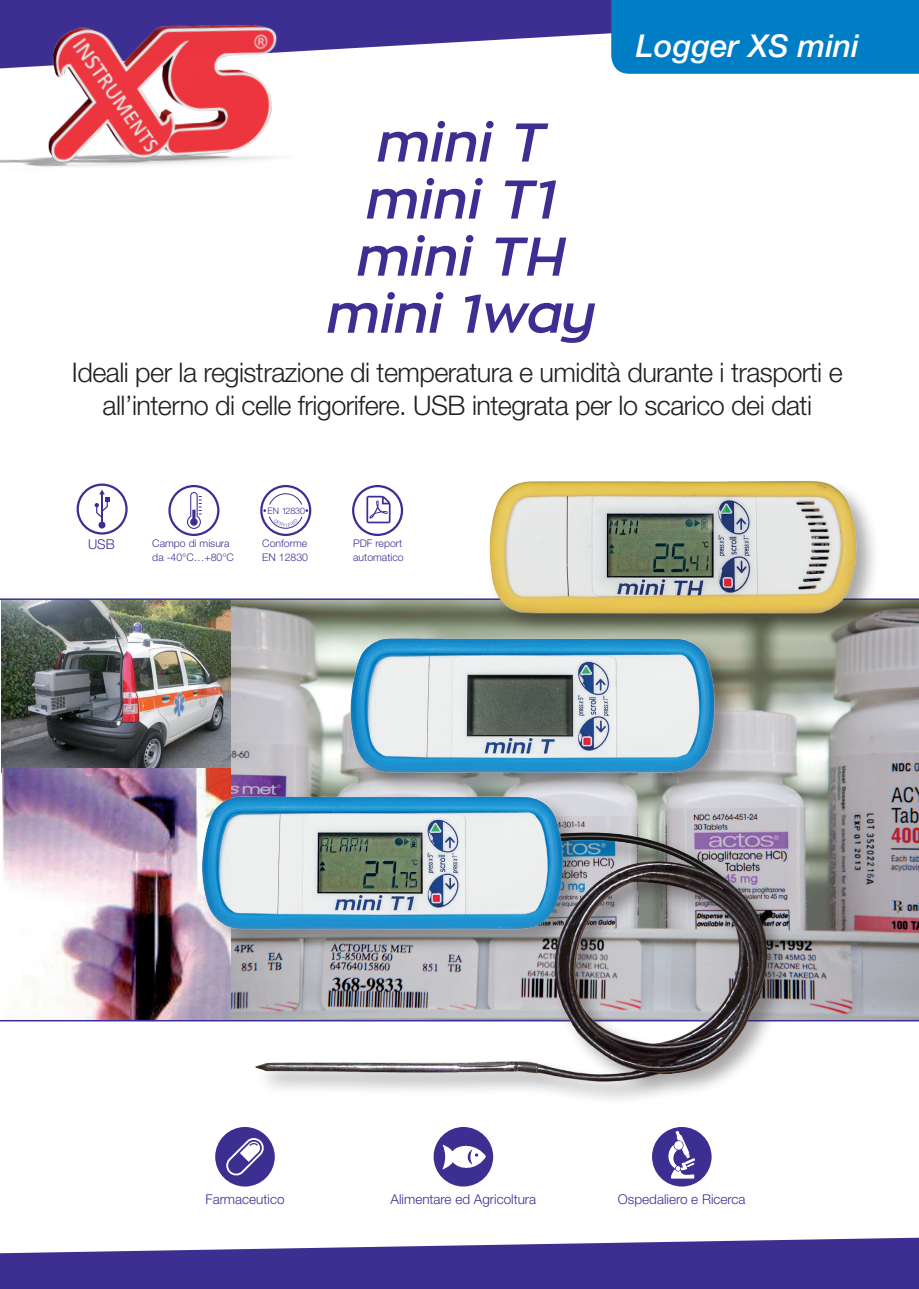
<style>
.page{position:relative;width:919px;height:1289px;background:#fff}
.page>*{position:absolute;margin:0;border:0;box-sizing:border-box;transform-origin:0 0}
.t1{font:italic 600 54px/57px "Zona Pro";color:#3d2f91;text-align:center}
.t2{font:italic 500 31.5px "Helvetica Neue LT Std";color:#fff}
.t3{font:300 27px/32.4px "Helvetica Neue LT Std";letter-spacing:-.02em;color:#231f20;text-align:center}
.t4{font:300 13.5px "Helvetica Neue LT Std";color:#3d2f91}
.t5{font:300 10.5px/13.5px "Helvetica Neue LT Std";color:#3d2f91}
.t6{font:300 9px "Helvetica Neue LT Std";color:#3d2f91}
</style>
<div class="page">
<img style="left:1px;top:600px;width:231px;height:172px">
<img style="left:2px;top:768px;width:230px;height:251px">
<img style="left:232px;top:600px;width:686px;height:419px">
<hr style="left:0;top:598px;width:918px;height:2px;background:#3d2f91">
<hr style="left:0;top:1019px;width:918px;height:2px;background:#3d2f91">
<div style="left:486px;top:478px;width:394px;height:159px;background:#231f20;opacity:.39"></div>
<img style="left:482px;top:478px;width:381px;height:143px">
<svg style="left:341px;top:0;width:270px;height:49px;fill:#3d2f91"></svg>
<img style="left:0;top:0;width:341px;height:167px">
<div style="left:611px;top:0;width:307px;height:74px;background:#007ec5"></div>
<svg style="left:0;top:1237px;width:918px;height:51px"></svg>
<div style="left:347px;top:635px;width:392px;height:162px;background:#231f20;opacity:.39"></div>
<img style="left:344px;top:630px;width:376px;height:147px">
<div style="left:198px;top:792px;width:593px;height:313px;background:#231f20;opacity:.39"></div>
<img style="left:191px;top:777px;width:587px;height:311px">
<hr style="left:101px;top:494px;width:2px;height:28px;background:#3d2f91">
<div style="left:98px;top:521px;width:7px;height:7px;background:#3d2f91;border-radius:50%"></div>
<svg style="left:95px;top:489px;width:15px;height:29px"></svg>
<div style="left:77px;top:483px;width:51px;height:51px;border:2px solid #3d2f91;border-radius:50%"></div>
<svg style="left:187px;top:492px;width:14px;height:37px"></svg>
<div style="left:168px;top:485px;width:51px;height:51px;border:2px solid #3d2f91;border-radius:50%"></div>
<svg style="left:366px;top:496px;width:24px;height:27px"></svg>
<div style="left:352px;top:485px;width:51px;height:51px;border:2px solid #3d2f91;border-radius:50%"></div>
<div style="left:260px;top:485px;width:51px;height:51px;border:2px solid #3d2f91;border-radius:50%"></div>
<div style="left:215px;top:1126px;width:60px;height:60px;background:#3d2f91;border-radius:50%"></div>
<svg style="left:224px;top:1135px;width:42px;height:40px"></svg>
<div style="left:433px;top:1126px;width:60px;height:60px;background:#3d2f91;border-radius:50%"></div>
<svg style="left:442px;top:1144px;width:44px;height:26px"></svg>
<div style="left:652px;top:1126px;width:59px;height:60px;background:#3d2f91;border-radius:50%"></div>
<svg style="left:666px;top:1130px;width:29px;height:48px"></svg>
<svg style="left:263px;top:493px;width:45px;height:35px"></svg>
<h1 class="t1" style="left:324px;top:114px;width:271px">mini T mini T1 mini TH mini 1way</h1>
<p class="t2" style="left:636px;top:27px;width:224px">Logger XS mini</p>
<p class="t3" style="left:72px;top:356px;width:772px">Ideali per la registrazione di temperatura e umidità durante i trasporti e all’interno di celle frigorifere. USB integrata per lo scarico dei dati</p>
<p class="t4" style="left:88px;top:536px;width:28px">USB</p>
<p class="t6" style="left:267px;top:505px;width:39px">EN 12830</p>
<p class="t5" style="left:152px;top:536px;width:83px">Campo di misura da -40°C…+80°C</p>
<p class="t5" style="left:262px;top:536px;width:47px">Conforme<br>EN 12830</p>
<p class="t5" style="left:353px;top:536px;width:52px">PDF report automatico</p>
<p class="t4" style="left:205px;top:1191px;width:81px">Farmaceutico</p>
<p class="t4" style="left:390px;top:1191px;width:147px">Alimentare ed Agricoltura</p>
<p class="t4" style="left:618px;top:1191px;width:129px">Ospedaliero e Ricerca</p>
</div>
